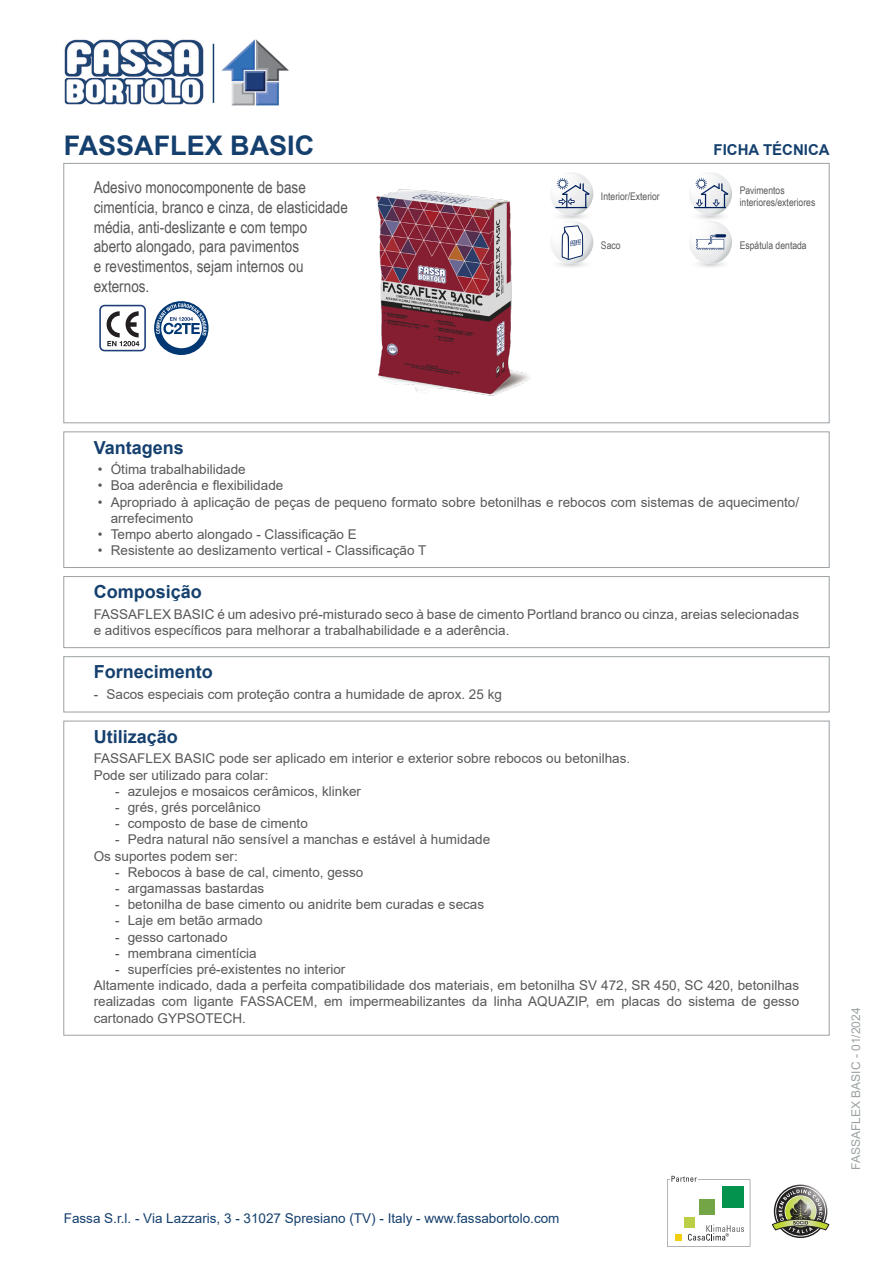
<style>
.page{position:relative;width:893px;height:1263px;background:#fff}
.page>*{position:absolute;margin:0;border:0;box-sizing:border-box;transform-origin:0 0}
.Sottotitolo{font:700 27px "Arial";color:#15406e}
.Titolo{font:700 18px "Arial";color:#15406e}
.Descrizione{font:16.5px/19.8px "Arial Narrow";color:#57585a}
.Scheda_Tecnica{font:700 15px "Arial";color:#15406e}
.Impiego{font:13.5px/16.2px "Arial";color:#57585a}
.Composizione{font:13.5px/16.2px "Arial";color:#57585a}
.t1{font:13.5px "Arial";color:#15406e}
.t2{font:12px "Arial";color:#9ba1a4}
.Frase{font:10.5px/12.6px "Arial Narrow";color:#57585a}
</style>
<div class="page">
<div style="left:64px;top:163px;width:765px;height:260px;border:1px solid #9ba1a4"></div>
<svg style="left:107px;top:311px;width:32px;height:35px"></svg>
<div style="left:99px;top:305px;width:47px;height:46px;border:2px solid #1d3e79;border-radius:5px"></div>
<svg style="left:154px;top:301px;width:55px;height:54px"></svg>
<img style="left:376px;top:189px;width:154px;height:207px">
<svg style="left:551px;top:172px;width:42px;height:43px"></svg>
<hr style="left:555px;top:207px;width:32px;height:1px;background:#00205b">
<svg style="left:551px;top:221px;width:42px;height:43px"></svg>
<svg style="left:689px;top:172px;width:43px;height:43px"></svg>
<hr style="left:694px;top:207px;width:32px;height:1px;background:#00205b">
<svg style="left:689px;top:221px;width:43px;height:43px"></svg>
<div style="left:64px;top:432px;width:765px;height:136px;border:1px solid #9ba1a4"></div>
<div style="left:64px;top:576px;width:765px;height:72px;border:1px solid #9ba1a4"></div>
<div style="left:64px;top:656px;width:765px;height:56px;border:1px solid #9ba1a4"></div>
<svg style="left:667px;top:1176px;width:83px;height:71px"></svg>
<svg style="left:772px;top:1186px;width:57px;height:50px"></svg>
<img style="left:64px;top:39px;width:140px;height:66px">
<hr style="left:213px;top:44px;width:1px;height:59px;background:#15406e">
<img style="left:221px;top:39px;width:68px;height:67px">
<p class="Sottotitolo" style="left:64px;top:126px;width:252px">FASSAFLEX BASIC</p>
<p class="Scheda_Tecnica" style="left:714px;top:139px;width:118px">FICHA TÉCNICA</p>
<p class="Descrizione" style="left:94px;top:177px;width:256px">Adesivo monocomponente de base cimentícia, branco e cinza, de elasticidade média, anti-deslizante e com tempo aberto alongado, para pavimentos<br>e revestimentos, sejam internos ou externos.</p>
<p class="Frase" style="left:601px;top:190px;width:60px">Interior/Exterior</p>
<p class="Frase" style="left:740px;top:183px;width:77px">Pavimentos interiores/exteriores</p>
<p class="Frase" style="left:740px;top:238px;width:69px">Espátula dentada</p>
<p class="Frase" style="left:601px;top:238px;width:21px">Saco</p>
<p class="Titolo" style="left:94px;top:435px;width:92px">Vantagens</p>
<p class="Impiego" style="left:98px;top:461px;width:149px">• Ótima trabalhabilidade</p>
<p class="Impiego" style="left:98px;top:477px;width:187px">• Boa aderência e flexibilidade</p>
<p class="Impiego" style="left:111px;top:494px;width:690px;text-indent:-13px">• Apropriado à aplicação de peças de pequeno formato sobre betonilhas e rebocos com sistemas de aquecimento/ arrefecimento</p>
<p class="Impiego" style="left:98px;top:526px;width:260px">• Tempo aberto alongado - Classificação E</p>
<p class="Impiego" style="left:98px;top:542px;width:330px">• Resistente ao deslizamento vertical - Classificação T</p>
<p class="Titolo" style="left:94px;top:579px;width:110px">Composição</p>
<p class="Composizione" style="left:94px;top:606px;width:707px">FASSAFLEX BASIC é um adesivo pré-misturado seco à base de cimento Portland branco ou cinza, areias selecionadas e aditivos específicos para melhorar a trabalhabilidade e a aderência.</p>
<p class="Titolo" style="left:94px;top:659px;width:121px">Fornecimento</p>
<p class="Impiego" style="left:94px;top:686px;width:410px">- Sacos especiais com proteção contra a humidade de aprox. 25 kg</p>
<p class="Titolo" style="left:94px;top:724px;width:86px">Utilização</p>
<p class="Impiego" style="left:94px;top:750px;width:538px">FASSAFLEX BASIC pode ser aplicado em interior e exterior sobre rebocos ou betonilhas.</p>
<p class="Impiego" style="left:94px;top:766px;width:176px">Pode ser utilizado para colar:</p>
<p class="Impiego" style="left:115px;top:783px;width:248px">- azulejos e mosaicos cerâmicos, klinker</p>
<p class="Impiego" style="left:115px;top:799px;width:147px">- grés, grés porcelânico</p>
<p class="Impiego" style="left:115px;top:815px;width:194px">- composto de base de cimento</p>
<p class="Impiego" style="left:115px;top:831px;width:377px">- Pedra natural não sensível a manchas e estável à humidade</p>
<p class="Impiego" style="left:94px;top:847px;width:146px">Os suportes podem ser:</p>
<p class="Impiego" style="left:115px;top:864px;width:250px">- Rebocos à base de cal, cimento, gesso</p>
<p class="Impiego" style="left:115px;top:880px;width:151px">- argamassas bastardas</p>
<p class="Impiego" style="left:115px;top:896px;width:371px">- betonilha de base cimento ou anidrite bem curadas e secas</p>
<p class="Impiego" style="left:115px;top:912px;width:149px">- Laje em betão armado</p>
<p class="Impiego" style="left:115px;top:928px;width:114px">- gesso cartonado</p>
<p class="Impiego" style="left:115px;top:945px;width:143px">- membrana cimentícia</p>
<p class="Impiego" style="left:115px;top:961px;width:232px">- superfícies pré-existentes no interior</p>
<p class="Impiego" style="left:94px;top:977px;width:707px;text-align:justify">Altamente indicado, dada a perfeita compatibilidade dos materiais, em betonilha SV 472, SR 450, SC 420, betonilhas realizadas com ligante FASSACEM, em impermeabilizantes da linha AQUAZIP, em placas do sistema de gesso cartonado GYPSOTECH.</p>
<p class="t1" style="left:64px;top:1208px;width:497px">Fassa S.r.l. - Via Lazzaris, 3 - 31027 Spresiano (TV) - Italy - www.fassabortolo.com</p>
<p class="t2" style="left:848px;top:1170px;width:164px;rotate:-90deg">FASSAFLEX BASIC - 01/2024</p>
</div>
